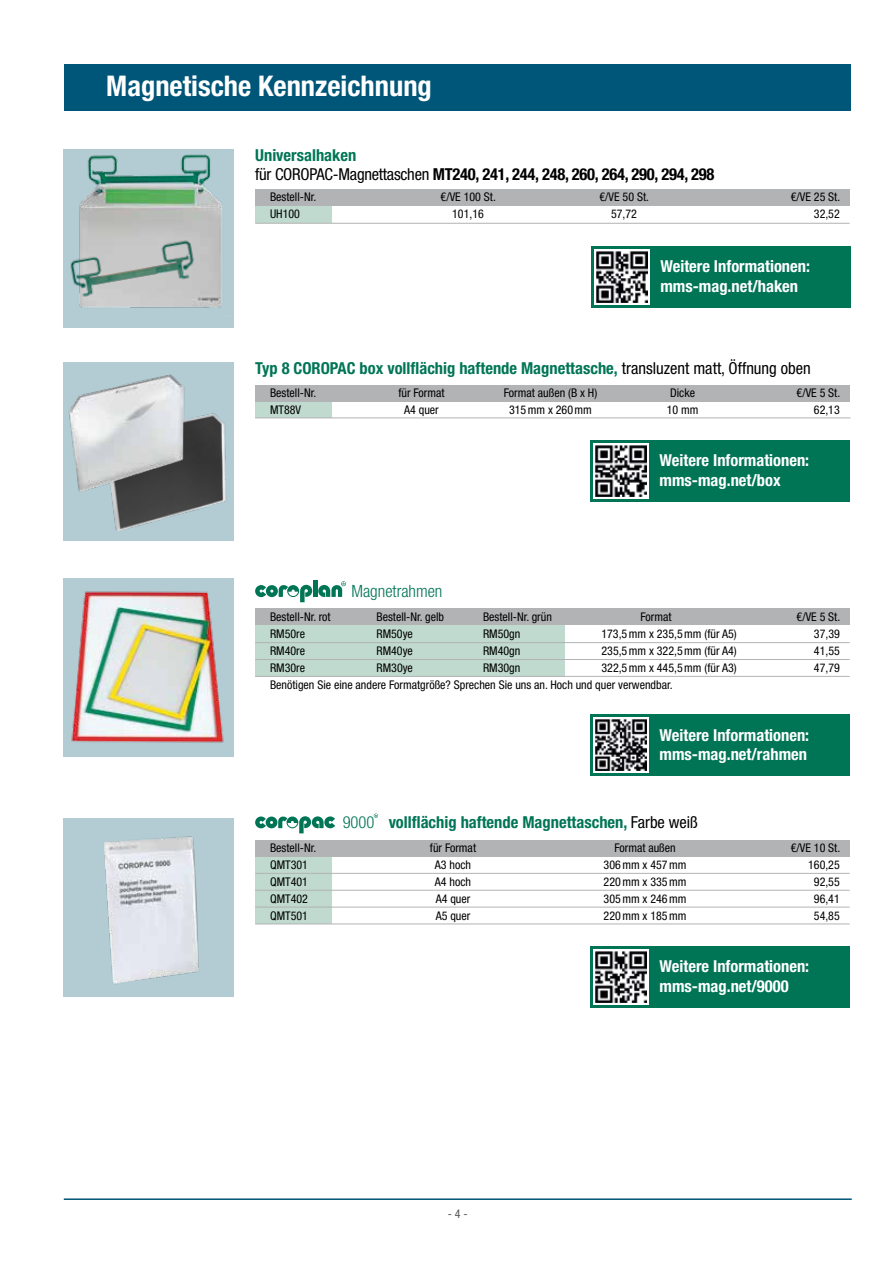
<style>
.page{position:relative;width:893px;height:1263px;background:#fff}
.page>*{position:absolute;margin:0;border:0;box-sizing:border-box;transform-origin:0 0}
.t1{font:700 condensed 28.5px "Helvetica Neue LT Pro";color:#fff}
.t2{font:300 condensed 16.95px "Helvetica Neue";color:#007556}
.t3{font:700 condensed 16.5px/19.8px "Helvetica Neue LT Pro";color:#fff}
.t4{font:700 condensed 16.5px "Helvetica Neue LT Pro";color:#007556}
.t5{font:700 condensed 16.5px/19.8px "Helvetica Neue LT Pro";letter-spacing:-.015em;color:#000}
.t6{font:condensed 12px "Helvetica Neue LT Pro";color:#000}
.t7{font:condensed 12px "Helvetica Neue LT Pro";color:#58585a}
.s1{color:#007556}
.s2{font-weight:400}
.s3{font-weight:400;color:#000}
.s4{color:#b1b3b4}
.s5{font-family:"Helvetica Neue";font-weight:300}
</style>
<div class="page">
<div style="left:64px;top:64px;width:786px;height:47px;background:#005678"></div>
<div style="left:64px;top:363px;width:170px;height:178px;background:#b3ccd3"></div>
<div style="left:255px;top:190px;width:77px;height:33px;background:#c0dacf"></div>
<div style="left:255px;top:190px;width:595px;height:16px;background:#b1b3b4"></div>
<hr style="left:255px;top:223px;width:595px;height:1px;background:#b1b3b4">
<div style="left:64px;top:149px;width:170px;height:178px;background:#b3ccd3"></div>
<div style="left:591px;top:246px;width:259px;height:61px;background:#007556"></div>
<svg style="left:594px;top:249px;width:55px;height:55px"></svg>
<img style="left:596px;top:251px;width:51px;height:51px">
<div style="left:255px;top:385px;width:77px;height:33px;background:#c0dacf"></div>
<div style="left:255px;top:385px;width:595px;height:17px;background:#b1b3b4"></div>
<hr style="left:255px;top:417px;width:595px;height:1px;background:#b1b3b4">
<div style="left:590px;top:440px;width:260px;height:61px;background:#007556"></div>
<svg style="left:593px;top:443px;width:55px;height:55px"></svg>
<img style="left:595px;top:445px;width:51px;height:51px">
<img style="left:112px;top:413px;width:114px;height:118px">
<img style="left:64px;top:362px;width:143px;height:144px">
<div style="left:255px;top:609px;width:310px;height:67px;background:#c0dacf"></div>
<div style="left:255px;top:609px;width:595px;height:16px;background:#b1b3b4"></div>
<hr style="left:255px;top:642px;width:595px;height:1px;background:#b1b3b4">
<hr style="left:255px;top:659px;width:595px;height:1px;background:#b1b3b4">
<hr style="left:255px;top:676px;width:595px;height:1px;background:#b1b3b4">
<svg style="left:255px;top:585px;width:57px;height:17px"></svg>
<hr style="left:313px;top:580px;width:4px;height:17px;background:#007556">
<svg style="left:318px;top:581px;width:28px;height:16px"></svg>
<div style="left:590px;top:714px;width:260px;height:61px;background:#007556"></div>
<div style="left:593px;top:717px;width:55px;height:56px;background:linear-gradient(to right,#fff,#fff)"></div>
<img style="left:595px;top:719px;width:51px;height:51px">
<div style="left:64px;top:578px;width:170px;height:179px;background:#b3ccd3"></div>
<img style="left:71px;top:591px;width:153px;height:152px">
<div style="left:255px;top:840px;width:77px;height:84px;background:#c0dacf"></div>
<div style="left:255px;top:840px;width:595px;height:16px;background:#b1b3b4"></div>
<svg style="left:374px;top:814px;width:4px;height:4px"></svg>
<svg style="left:255px;top:816px;width:80px;height:17px"></svg>
<hr style="left:255px;top:873px;width:595px;height:1px;background:#b1b3b4">
<hr style="left:255px;top:890px;width:595px;height:1px;background:#b1b3b4">
<hr style="left:255px;top:907px;width:595px;height:1px;background:#b1b3b4">
<hr style="left:255px;top:923px;width:595px;height:1px;background:#b1b3b4">
<div style="left:590px;top:946px;width:260px;height:61px;background:#007556"></div>
<svg style="left:593px;top:949px;width:55px;height:55px"></svg>
<img style="left:595px;top:951px;width:51px;height:51px">
<img style="left:64px;top:818px;width:170px;height:179px">
<img style="left:79px;top:154px;width:143px;height:154px">
<img style="left:69px;top:237px;width:136px;height:91px">
<hr style="left:64px;top:1198px;width:788px;height:2px;background:#005678">
<h1 class="t1" style="left:106px;top:68px;width:327px">Magnetische Kennzeichnung</h1>
<h3 class="t5" style="left:255px;top:145px;width:461px"><span class="s1">Universalhaken<br></span><span class="s2">für COROPAC-Magnettaschen</span> MT240, 241, 244, 248, 260, 264, 290, 294, 298</h3>
<p class="t6" style="left:270px;top:190px;width:48px">Bestell-Nr.</p>
<p class="t6" style="left:441px;top:190px;width:57px">€/VE 100 St.</p>
<p class="t6" style="left:599px;top:190px;width:51px">€/VE 50 St.</p>
<p class="t6" style="left:791px;top:190px;width:51px">€/VE 25 St.</p>
<p class="t6" style="left:270px;top:207px;width:31px">UH100</p>
<p class="t6" style="left:452px;top:207px;width:33px">101,16</p>
<p class="t6" style="left:611px;top:207px;width:27px">57,72</p>
<p class="t6" style="left:814px;top:207px;width:27px">32,52</p>
<h3 class="t3" style="left:660px;top:256px;width:151px">Weitere Informationen: mms-mag.net/haken</h3>
<h3 class="t4" style="left:255px;top:358px;width:557px">Typ 8 COROPAC box vollflächig haftende Magnettasche, <span class="s3">transluzent matt, Öffnung oben</span></h3>
<p class="t6" style="left:270px;top:386px;width:48px">Bestell-Nr.</p>
<p class="t6" style="left:398px;top:386px;width:48px">für Format</p>
<p class="t6" style="left:504px;top:386px;width:95px">Format außen (B x H)</p>
<p class="t6" style="left:670px;top:386px;width:26px">Dicke</p>
<p class="t6" style="left:797px;top:386px;width:45px">€/VE 5 St.</p>
<p class="t6" style="left:270px;top:403px;width:33px">MT88V</p>
<p class="t6" style="left:404px;top:403px;width:36px">A4 quer</p>
<p class="t6" style="left:509px;top:403px;width:84px">315mm x 260mm</p>
<p class="t6" style="left:667px;top:403px;width:33px">10 mm</p>
<p class="t6" style="left:814px;top:403px;width:27px">62,13</p>
<h2 class="t2" style="left:351px;top:581px;width:93px">Magnetrahmen</h2>
<h3 class="t3" style="left:660px;top:450px;width:151px">Weitere Informationen: mms-mag.net/box</h3>
<p class="t6" style="left:270px;top:609px;width:62px">Bestell-Nr. rot</p>
<p class="t6" style="left:376px;top:609px;width:69px">Bestell-Nr. gelb</p>
<p class="t6" style="left:483px;top:609px;width:70px">Bestell-Nr. grün</p>
<p class="t6" style="left:640px;top:609px;width:59px">Format <span class="s4">(mm)</span></p>
<p class="t6" style="left:797px;top:609px;width:45px">€/VE 5 St.</p>
<p class="t6" style="left:270px;top:626px;width:37px">RM50re</p>
<p class="t6" style="left:377px;top:626px;width:38px">RM50ye</p>
<p class="t6" style="left:483px;top:626px;width:39px">RM50gn</p>
<p class="t6" style="left:601px;top:626px;width:137px">173,5mm x 235,5mm (für A5)</p>
<p class="t6" style="left:814px;top:626px;width:27px">37,39</p>
<p class="t6" style="left:270px;top:643px;width:37px">RM40re</p>
<p class="t6" style="left:377px;top:643px;width:38px">RM40ye</p>
<p class="t6" style="left:483px;top:643px;width:39px">RM40gn</p>
<p class="t6" style="left:601px;top:643px;width:137px">235,5mm x 322,5mm (für A4)</p>
<p class="t6" style="left:814px;top:643px;width:27px">41,55</p>
<p class="t6" style="left:270px;top:660px;width:37px">RM30re</p>
<p class="t6" style="left:377px;top:660px;width:38px">RM30ye</p>
<p class="t6" style="left:483px;top:660px;width:39px">RM30gn</p>
<p class="t6" style="left:601px;top:660px;width:137px">322,5mm x 445,5mm (für A3)</p>
<p class="t6" style="left:814px;top:660px;width:27px">47,79</p>
<p class="t6" style="left:270px;top:677px;width:404px">Benötigen Sie eine andere Formatgröße? Sprechen Sie uns an. Hoch und quer verwendbar.</p>
<h3 class="t3" style="left:660px;top:725px;width:151px">Weitere Informationen: mms-mag.net/rahmen</h3>
<h3 class="t4" style="left:343px;top:812px;width:357px"><span class="s5">9000</span> vollflächig haftende Magnettaschen, <span class="s3">Farbe weiß</span></h3>
<p class="t6" style="left:270px;top:841px;width:48px">Bestell-Nr.</p>
<p class="t6" style="left:430px;top:841px;width:48px">für Format</p>
<p class="t6" style="left:614px;top:841px;width:63px">Format außen</p>
<p class="t6" style="left:791px;top:841px;width:51px">€/VE 10 St.</p>
<p class="t6" style="left:270px;top:858px;width:39px">QMT301</p>
<p class="t6" style="left:435px;top:858px;width:38px">A3 hoch</p>
<p class="t6" style="left:604px;top:858px;width:84px">306mm x 457mm</p>
<p class="t6" style="left:808px;top:858px;width:33px">160,25</p>
<p class="t6" style="left:270px;top:875px;width:39px">QMT401</p>
<p class="t6" style="left:435px;top:875px;width:38px">A4 hoch</p>
<p class="t6" style="left:604px;top:875px;width:84px">220mm x 335mm</p>
<p class="t6" style="left:814px;top:875px;width:27px">92,55</p>
<p class="t6" style="left:270px;top:892px;width:39px">QMT402</p>
<p class="t6" style="left:436px;top:892px;width:36px">A4 quer</p>
<p class="t6" style="left:604px;top:892px;width:84px">305mm x 246mm</p>
<p class="t6" style="left:814px;top:892px;width:27px">96,41</p>
<p class="t6" style="left:270px;top:909px;width:39px">QMT501</p>
<p class="t6" style="left:436px;top:909px;width:36px">A5 quer</p>
<p class="t6" style="left:604px;top:909px;width:84px">220mm x 185mm</p>
<p class="t6" style="left:814px;top:909px;width:27px">54,85</p>
<h3 class="t3" style="left:660px;top:956px;width:151px">Weitere Informationen: mms-mag.net/9000</h3>
<p class="t7" style="left:448px;top:1207px;width:21px">- 4 -</p>
</div>
